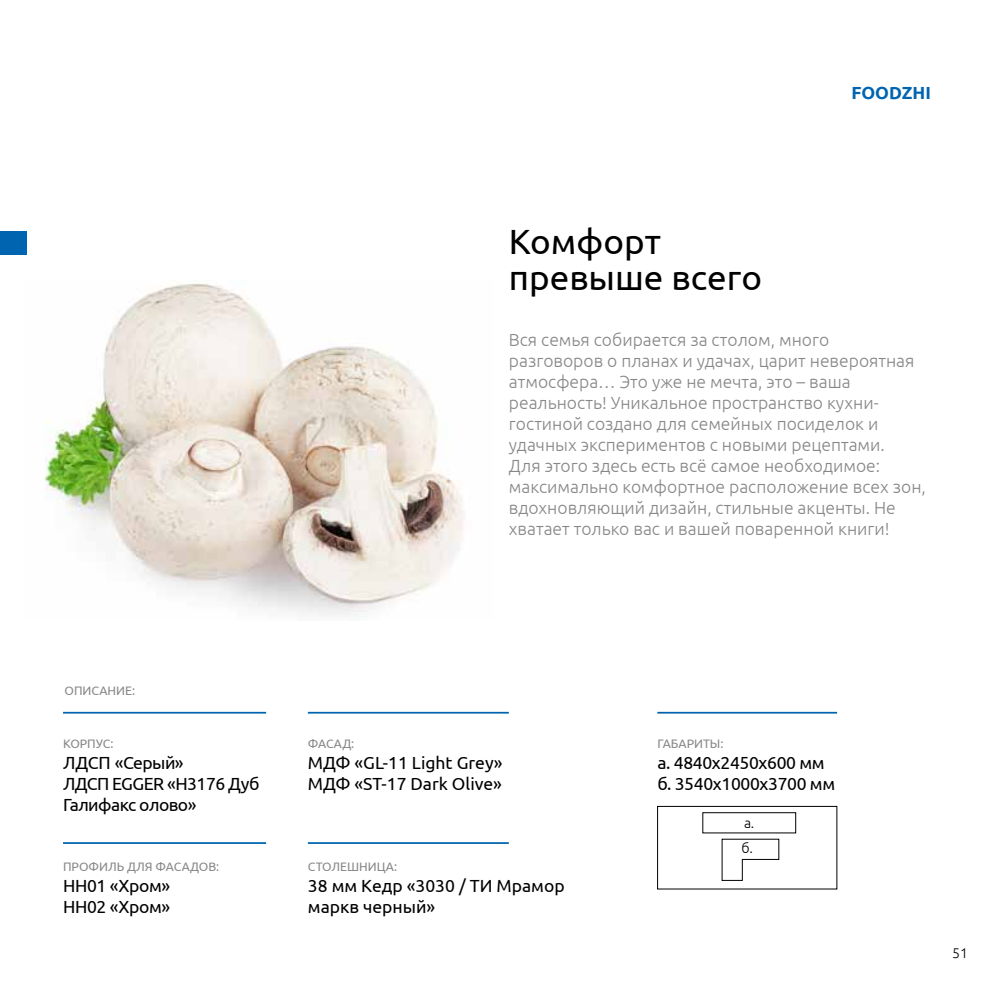
<style>
.page{position:relative;width:993px;height:993px;background:#fff}
.page>*{position:absolute;margin:0;border:0;box-sizing:border-box;transform-origin:0 0}
.t1{font:35px/36.8px "Ubuntu";color:#000}
.t2{font:300 17.5px/21px "Ubuntu";color:#878787}
.t3{font:17.5px/21px "Ubuntu";letter-spacing:-.02em;color:#000}
.t4{font:17.5px/21px "Ubuntu";color:#000}
.t5{font:700 17.5px "Ubuntu";color:#0064b0}
.t6{font:300 14px/25.4px "Ubuntu";color:#000}
.t7{font:12.25px "Ubuntu";color:#878787}
</style>
<div class="page">
<img style="left:45px;top:283px;width:419px;height:334px">
<div style="left:0;top:231px;width:26px;height:23px;background:#0064b0"></div>
<hr style="left:657px;top:711px;width:179px;height:2px;background:#0064b0">
<div style="left:657px;top:805px;width:179px;height:83px;border:1px solid #000"></div>
<svg style="left:721px;top:838px;width:58px;height:43px"></svg>
<div style="left:702px;top:812px;width:93px;height:21px;border:1px solid #000"></div>
<hr style="left:63px;top:711px;width:203px;height:2px;background:#0064b0">
<hr style="left:308px;top:711px;width:200px;height:2px;background:#0064b0">
<hr style="left:308px;top:841px;width:200px;height:2px;background:#0064b0">
<hr style="left:63px;top:841px;width:203px;height:2px;background:#0064b0">
<h1 class="t1" style="left:508px;top:222px;width:254px">Комфорт превыше всего</h1>
<p class="t5" style="left:851px;top:82px;width:81px">FOODZHI</p>
<p class="t2" style="left:508px;top:328px;width:418px">Вся семья собирается за столом, много разговоров о планах и удачах, царит невероятная атмосфера… Это уже не мечта, это – ваша реальность! Уникальное пространство кухни&shy;гостиной создано для семейных посиделок и удачных экспериментов с новыми рецептами.<br>Для этого здесь есть всё самое необходимое: максимально комфортное расположение всех зон, вдохновляющий дизайн, стильные акценты. Не хватает только вас и вашей поваренной книги!</p>
<p class="t7" style="left:64px;top:682px;width:72px">ОПИСАНИЕ:</p>
<p class="t7" style="left:63px;top:736px;width:52px">КОРПУС:</p>
<p class="t3" style="left:63px;top:751px;width:198px">ЛДСП «Серый»<br>ЛДСП EGGER «H3176 Дуб<br>Галифакс олово»</p>
<p class="t7" style="left:63px;top:859px;width:157px">ПРОФИЛЬ ДЛЯ ФАСАДОВ:</p>
<p class="t3" style="left:63px;top:874px;width:109px">HH01 «Хром»<br>HH02 «Хром»</p>
<p class="t7" style="left:308px;top:736px;width:48px">ФАСАД:</p>
<p class="t4" style="left:308px;top:751px;width:196px">МДФ «GL-11 Light Grey»<br>МДФ «ST-17 Dark Olive»</p>
<p class="t7" style="left:308px;top:859px;width:91px">СТОЛЕШНИЦА:</p>
<p class="t4" style="left:308px;top:874px;width:258px">38 мм Кедр «3030 / ТИ Мрамор маркв черный»</p>
<p class="t7" style="left:657px;top:736px;width:68px">ГАБАРИТЫ:</p>
<p class="t3" style="left:657px;top:751px;width:179px">а. 4840x2450x600 мм б. 3540х1000х3700 мм</p>
<p class="t6" style="left:741px;top:809px;width:14px">а. б.</p>
<p class="t6" style="left:951px;top:939px;width:17px">51</p>
</div>
